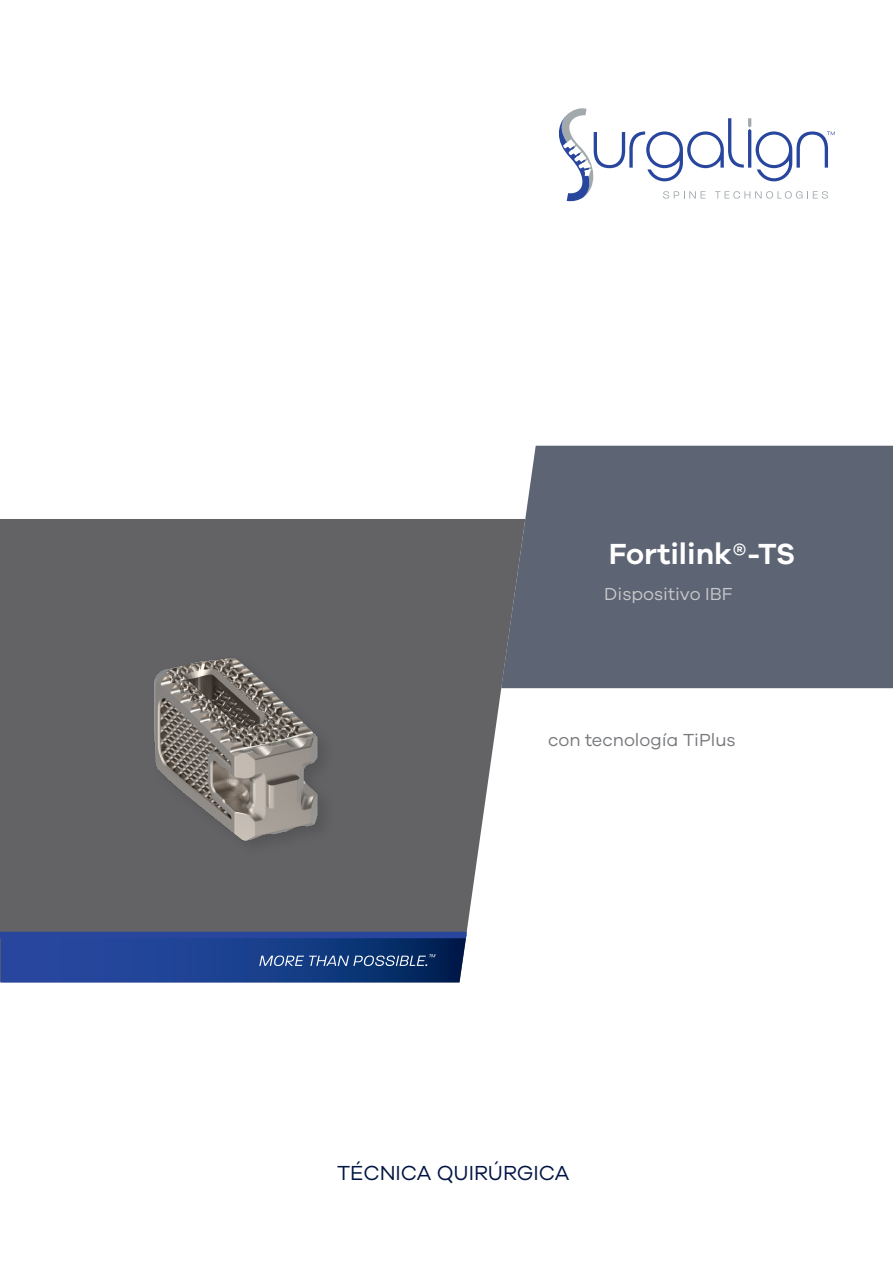
<style>
.page{position:relative;width:893px;height:1263px;background:#fff}
.page>*{position:absolute;margin:0;border:0;box-sizing:border-box;transform-origin:0 0}
.t1{font:600 30px "Galano Grotesque";color:#fff}
.t2{font:21px "Galano Grotesque";color:#001443}
.t3{font:18px "Galano Grotesque";color:#76787b}
.t4{font:18px "Galano Grotesque";color:#c7c8ca}
</style>
<div class="page">
<svg style="left:558px;top:108px;width:277px;height:94px"></svg>
<div style="left:0;top:519px;width:525px;height:413px;background:#636366"></div>
<div style="left:501px;top:446px;width:392px;height:242px;background:#5d6473"></div>
<svg style="left:0;top:932px;width:467px;height:50px;background:#21438d"></svg>
<img style="left:87px;top:632px;width:287px;height:224px">
<h1 class="t1" style="left:609px;top:536px;width:188px">Fortilink®-TS</h1>
<p class="t4" style="left:604px;top:584px;width:130px">Dispositivo IBF</p>
<p class="t3" style="left:548px;top:729px;width:189px">con tecnología TiPlus</p>
<p class="t2" style="left:337px;top:1161px;width:234px">TÉCNICA QUIRÚRGICA</p>
</div>
